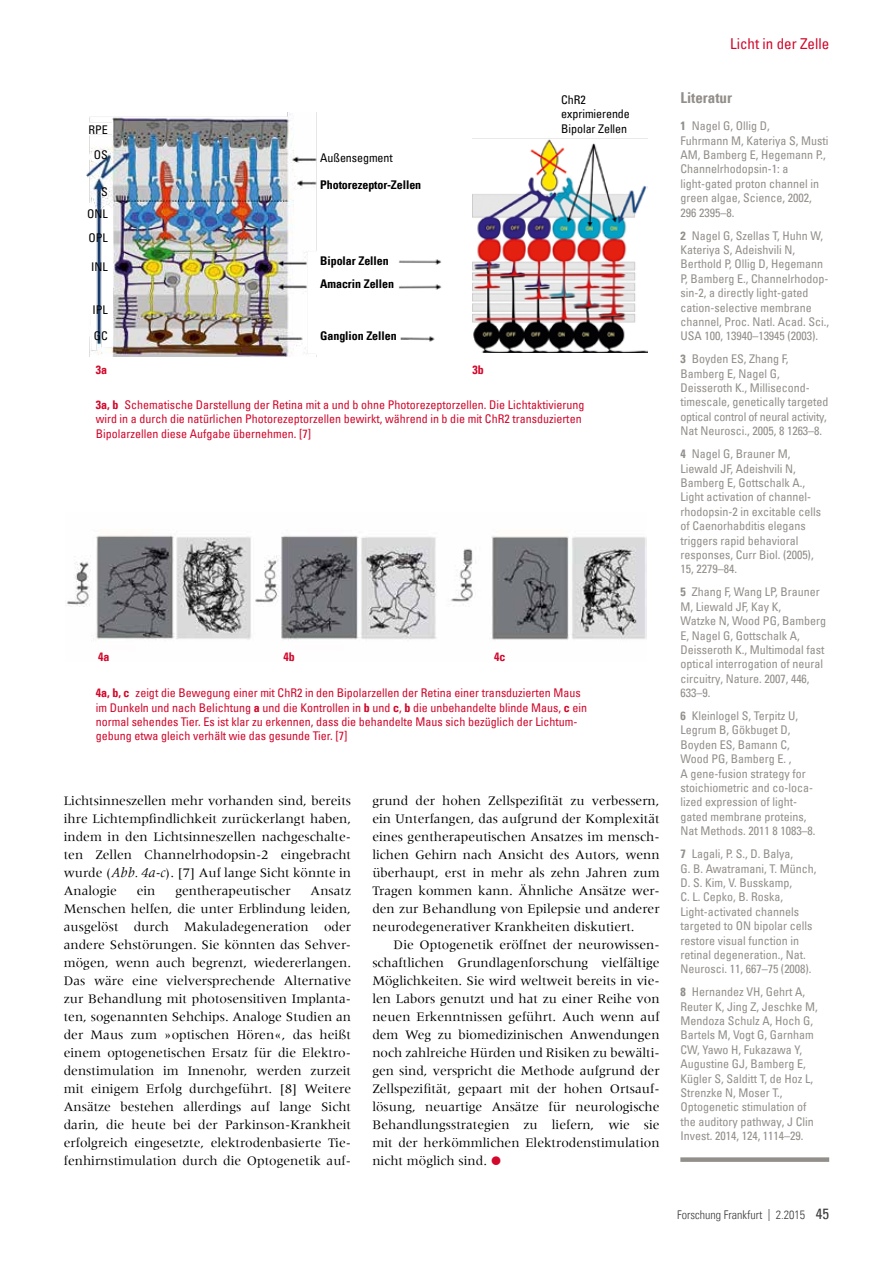
<style>
.page{position:relative;width:893px;height:1263px;background:#fff}
.page>*{position:absolute;margin:0;border:0;box-sizing:border-box;transform-origin:0 0}
.t1{font:condensed 15px "Univers Com 57";color:#d2072b}
.t2{font:15px "Univers Com 67 Bold Cond";color:#928e8a}
.t3{font:13.5px/18px "Meridien";color:#000;text-align:justify}
.t4{font:condensed 12px/14.4px "Univers Com 57";color:#928e8a}
.t5{font:condensed 12px/14.4px "Univers Com 57";color:#d2072b}
.t6{font:condensed 12px/14.4px "Univers Com 57";letter-spacing:-.005em;color:#000}
.t7{font:12px/23.7px "Univers Com 67 Bold Cond";letter-spacing:-.005em;color:#000}
.t8{font:12px "Univers Com 47 Light Cond";color:#3b3b3a}
.t9{font:12px "Univers Com 67 Bold Cond";color:#d2072b}
.s1{font-family:"Univers Com 67 Bold Cond";font-stretch:normal}
.s2{font-family:"Meridien Com";font-style:italic;font-size:14.25px}
.s3{font-family:"Univers Com 57";font-stretch:condensed;font-size:15px}
</style>
<div class="page">
<div style="left:680px;top:1157px;width:149px;height:5px;background:#928e8a"></div>
<img style="left:86px;top:112px;width:356px;height:245px">
<img style="left:472px;top:138px;width:176px;height:215px">
<img style="left:67px;top:535px;width:579px;height:105px">
<p class="t6" style="left:561px;top:92px;width:70px">ChR2 exprimierende</p>
<p class="t6" style="left:88px;top:122px;width:21px">RPE</p>
<p class="t6" style="left:561px;top:121px;width:67px">Bipolar Zellen</p>
<p class="t6" style="left:94px;top:147px;width:15px">OS</p>
<p class="t6" style="left:87px;top:181px;width:22px;line-height:22px;text-align:right">S<br>ONL</p>
<p class="t6" style="left:88px;top:230px;width:21px">OPL</p>
<p class="t6" style="left:91px;top:260px;width:18px">INL</p>
<p class="t6" style="left:92px;top:302px;width:17px">IPL</p>
<p class="t6" style="left:94px;top:329px;width:15px">GC</p>
<p class="t6" style="left:320px;top:150px;width:74px">Außensegment</p>
<p class="t7" style="left:320px;top:173px;width:103px">Photorezeptor-Zellen</p>
<p class="t7" style="left:320px;top:249px;width:75px">Bipolar Zellen<br>Amacrin Zellen</p>
<p class="t7" style="left:320px;top:324px;width:78px">Ganglion Zellen</p>
<p class="t9" style="left:96px;top:362px;width:13px">3a</p>
<p class="t9" style="left:472px;top:362px;width:13px">3b</p>
<p class="t5" style="left:96px;top:397px;width:490px"><span class="s1">3a, b</span> Schematische Darstellung der Retina mit a und b ohne Photorezeptorzellen. Die Lichtaktivierung wird in a durch die natürlichen Photorezeptorzellen bewirkt, während in b die mit ChR2 transduzierten<br>Bipolarzellen diese Aufgabe übernehmen. [7]</p>
<p class="t9" style="left:98px;top:649px;width:13px">4a</p>
<p class="t9" style="left:283px;top:649px;width:13px">4b</p>
<p class="t9" style="left:494px;top:649px;width:13px">4c</p>
<p class="t5" style="left:96px;top:685px;width:493px"><span class="s1">4a, b, c</span> zeigt die Bewegung einer mit ChR2 in den Bipolarzellen der Retina einer transduzierten Maus im Dunkeln und nach Belichtung <span class="s1">a</span> und die Kontrollen in <span class="s1">b</span> und <span class="s1">c</span>, <span class="s1">b</span> die unbehandelte blinde Maus, <span class="s1">c</span> ein normal sehendes Tier. Es ist klar zu erkennen, dass die behandelte Maus sich bezüglich der Lichtum&shy;gebung etwa gleich verhält wie das gesunde Tier. [7]</p>
<p class="t3" style="left:64px;top:792px;width:289px">Lichtsinneszellen mehr vorhanden sind, bereits ihre Lichtempfindlichkeit zurückerlangt haben, indem in den Lichtsinneszellen nachgeschalte&shy;ten Zellen Channelrhodopsin-2 eingebracht wurde (<span class="s2">Abb. 4a-c</span>). [7] Auf lange Sicht könnte in Analogie</p>
<p class="t3" style="left:137px;top:882px;width:20px">ein</p>
<p class="t3" style="left:175px;top:882px;width:117px">gentherapeutischer</p>
<p class="t3" style="left:64px;top:882px;width:289px;text-indent:247px">Ansatz Menschen helfen, die unter Erblindung leiden, ausgelöst durch Makuladegeneration oder andere Sehstörungen. Sie könnten das Sehver&shy;mögen, wenn auch begrenzt, wiedererlangen.<br>Das wäre eine vielversprechende Alternative zur Behandlung mit photosensitiven Implanta&shy;ten, sogenannten Sehchips. Analoge Studien an der Maus zum »optischen Hören«, das heißt einem optogenetischen Ersatz für die Elektro&shy;denstimulation im Innenohr, werden zurzeit mit einigem Erfolg durchgeführt. [8] Weitere Ansätze bestehen allerdings auf lange Sicht darin, die heute bei der Parkinson-Krankheit erfolgreich eingesetzte, elektrodenbasierte Tie&shy;fenhirnstimulation durch die Optogenetik auf-</p>
<p class="t3" style="left:372px;top:792px;width:289px;text-align:left">grund der hohen Zellspezifität zu verbessern, ein Unterfangen, das aufgrund der Komplexität eines gentherapeutischen Ansatzes im mensch&shy;lichen Gehirn nach Ansicht des Autors, wenn überhaupt, erst in mehr als zehn Jahren zum Tragen kommen kann. Ähnliche Ansätze wer&shy;den zur Behandlung von Epilepsie und anderer neurodegenerativer Krankheiten diskutiert.</p>
<p class="t3" style="left:372px;top:936px;width:289px;text-indent:21px">Die Optogenetik eröffnet der neurowissen&shy;schaftlichen Grundlagenforschung vielfältige Möglichkeiten. Sie wird weltweit bereits in vie&shy;len Labors genutzt und hat zu einer Reihe von neuen Erkenntnissen geführt. Auch wenn auf dem Weg zu biomedizinischen Anwendungen noch zahlreiche Hürden und Risiken zu bewälti&shy;gen sind, verspricht die Methode aufgrund der Zellspezifität, gepaart mit der hohen Ortsauf&shy;lösung, neuartige Ansätze für neurologische Behandlungsstrategien zu liefern, wie sie mit der herkömmlichen Elektrodenstimulation nicht möglich sind.</p>
<p class="t1" style="left:730px;top:34px;width:101px">Licht in der Zelle</p>
<p class="t2" style="left:680px;top:89px;width:53px">Literatur</p>
<p class="t4" style="left:680px;top:119px;width:149px"><span class="s1">1</span> Nagel G, Ollig D,<br>Fuhrmann M, Kateriya S, Musti<br>AM, Bamberg E, Hegemann P.,<br>Channelrhodopsin-1: a light-gated proton channel in green algae, Science, 2002,<br>296 2395–8.</p>
<p class="t4" style="left:680px;top:228px;width:150px"><span class="s1">2</span> Nagel G, Szellas T, Huhn W,<br>Kateriya S, Adeishvili N,<br>Berthold P, Ollig D, Hegemann<br>P, Bamberg E., Channelrhodop&shy;sin-2, a directly light-gated cation-selective membrane channel, Proc. Natl. Acad. Sci.,<br>USA 100, 13940–13945 (2003).</p>
<p class="t4" style="left:680px;top:352px;width:150px"><span class="s1">3</span> Boyden ES, Zhang F,<br>Bamberg E, Nagel G,<br>Deisseroth K., Millisecond&shy;timescale, genetically targeted optical control of neural activity,<br>Nat Neurosci., 2005, 8 1263–8.</p>
<p class="t4" style="left:680px;top:446px;width:142px"><span class="s1">4</span> Nagel G, Brauner M,<br>Liewald JF, Adeishvili N,<br>Bamberg E, Gottschalk A.,<br>Light activation of channel&shy;rhodopsin-2 in excitable cells of Caenorhabditis elegans triggers rapid behavioral responses, Curr Biol. (2005),<br>15, 2279–84.</p>
<p class="t4" style="left:680px;top:585px;width:147px"><span class="s1">5</span> Zhang F, Wang LP, Brauner<br>M, Liewald JF, Kay K,<br>Watzke N, Wood PG, Bamberg<br>E, Nagel G, Gottschalk A,<br>Deisseroth K., Multimodal fast optical interrogation of neural circuitry, Nature. 2007, 446,<br>633–9.</p>
<p class="t4" style="left:680px;top:708px;width:137px"><span class="s1">6</span> Kleinlogel S, Terpitz U,<br>Legrum B, Gökbuget D,<br>Boyden ES, Bamann C,<br>Wood PG, Bamberg E. ,<br>A gene-fusion strategy for stoichiometric and co-loca&shy;lized expression of light&shy;gated membrane proteins,<br>Nat Methods. 2011 8 1083–8.</p>
<p class="t4" style="left:680px;top:846px;width:137px"><span class="s1">7</span> Lagali, P. S., D. Balya,<br>G. B. Awatramani, T. Münch,<br>D. S. Kim, V. Busskamp,<br>C. L. Cepko, B. Roska,<br>Light-activated channels targeted to ON bipolar cells restore visual function in retinal degeneration., Nat.<br>Neurosci. 11, 667–75 (2008).</p>
<p class="t4" style="left:680px;top:985px;width:139px"><span class="s1">8</span> Hernandez VH, Gehrt A,<br>Reuter K, Jing Z, Jeschke M,<br>Mendoza Schulz A, Hoch G,<br>Bartels M, Vogt G, Garnham<br>CW, Yawo H, Fukazawa Y,<br>Augustine GJ, Bamberg E,<br>Kügler S, Salditt T, de Hoz L,<br>Strenzke N, Moser T.,<br>Optogenetic stimulation of the auditory pathway, J Clin<br>Invest. 2014, 124, 1114–29.</p>
<p class="t8" style="left:677px;top:1208px;width:153px">Forschung Frankfurt | 2.2015 <span class="s3">45</span></p>
</div>
